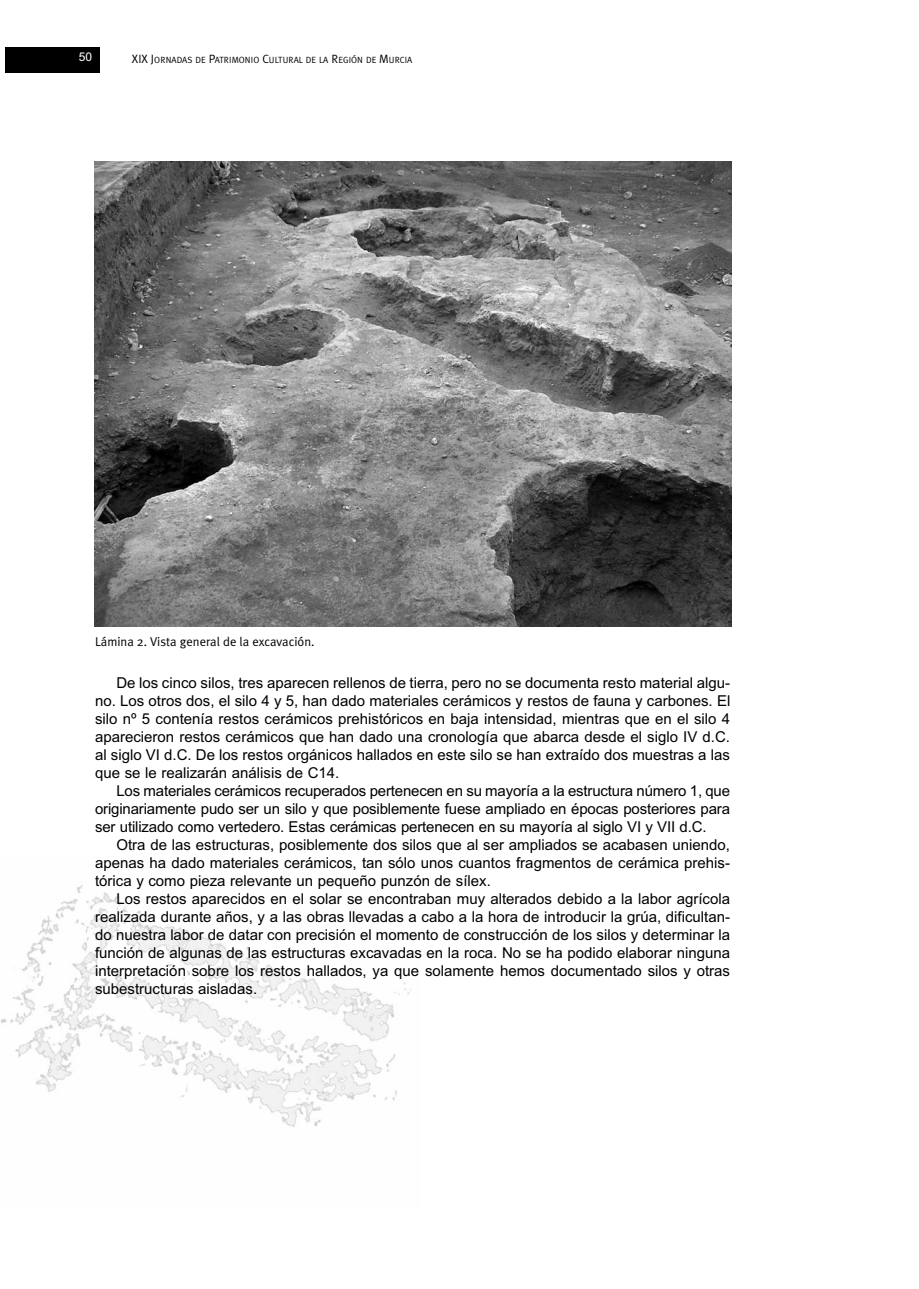
<style>
.page{position:relative;width:919px;height:1289px;background:#fff}
.page>*{position:absolute;margin:0;border:0;box-sizing:border-box;transform-origin:0 0}
.t1{font:15px/18px "Arial";color:#000;text-align:justify}
.t2{font:12.75px "Meta Plus Normal";color:#000}
.t3{font:12px "Arial";color:#fff}
.t4{font:9px "Meta Plus Normal";color:#000}
.s1{font-size:12px}
</style>
<div class="page">
<img style="left:1px;top:885px;width:410px;height:242px">
<div style="left:6px;top:47px;width:94px;height:25px;background:#000"></div>
<img style="left:95px;top:162px;width:636px;height:464px">
<p class="t3" style="left:79px;top:53px;width:15px">50</p>
<p class="t4" style="left:132px;top:56px;width:282px"><span class="s1">XIX J</span>ORNADAS DE <span class="s1">P</span>ATRIMONIO <span class="s1">C</span>ULTURAL DE LA <span class="s1">R</span>EGIÓN DE <span class="s1">M</span>URCIA</p>
<p class="t2" style="left:95px;top:637px;width:221px">Lámina 2. Vista general de la excavación.</p>
<p class="t1" style="left:95px;top:675px;width:636px;text-indent:21px">De los cinco silos, tres aparecen rellenos de tierra, pero no se documenta resto material algu&shy;no. Los otros dos, el silo 4 y 5, han dado materiales cerámicos y restos de fauna y carbones. El silo nº 5 contenía restos cerámicos prehistóricos en baja intensidad, mientras que en el silo 4 aparecieron restos cerámicos que han dado una cronología que abarca desde el siglo IV d.C. al siglo VI d.C. De los restos orgánicos hallados en este silo se han extraído dos muestras a las que se le realizarán análisis de C14.</p>
<p class="t1" style="left:95px;top:783px;width:636px;text-indent:21px">Los materiales cerámicos recuperados pertenecen en su mayoría a la estructura número 1, que originariamente pudo ser un silo y que posiblemente fuese ampliado en épocas posteriores para ser utilizado como vertedero. Estas cerámicas pertenecen en su mayoría al siglo VI y VII d.C.</p>
<p class="t1" style="left:95px;top:837px;width:636px;text-indent:21px">Otra de las estructuras, posiblemente dos silos que al ser ampliados se acabasen uniendo, apenas ha dado materiales cerámicos, tan sólo unos cuantos fragmentos de cerámica prehis&shy;tórica y como pieza relevante un pequeño punzón de sílex.</p>
<p class="t1" style="left:95px;top:891px;width:636px;text-indent:21px">Los restos aparecidos en el solar se encontraban muy alterados debido a la labor agrícola realizada durante años, y a las obras llevadas a cabo a la hora de introducir la grúa, dificultan&shy;do nuestra labor de datar con precisión el momento de construcción de los silos y determinar la función de algunas de las estructuras excavadas en la roca. No se ha podido elaborar ninguna interpretación sobre los restos hallados, ya que solamente hemos documentado silos y otras subestructuras aisladas.</p>
</div>
